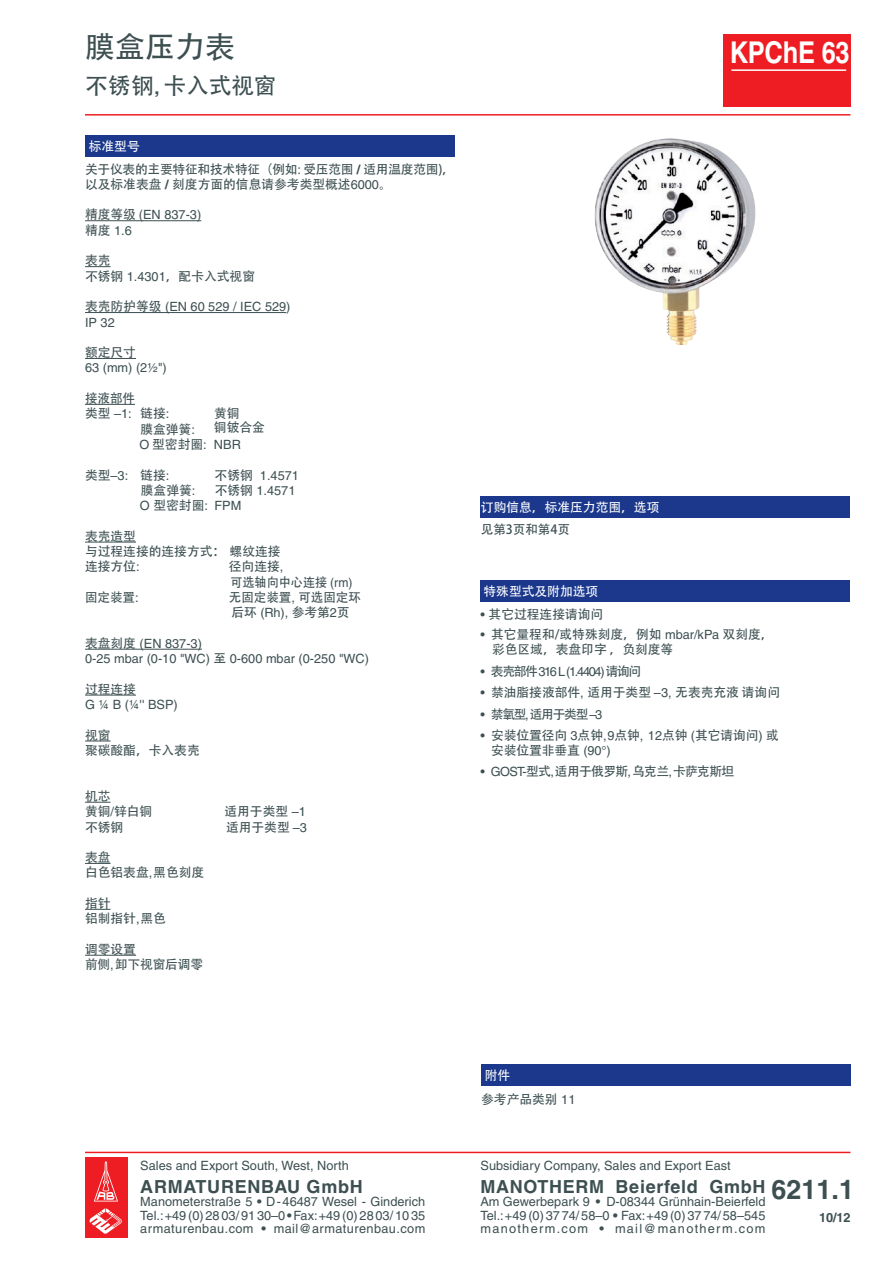
<style>
.page{position:relative;width:893px;height:1263px;background:#fff}
.page>*{position:absolute;margin:0;border:0;box-sizing:border-box;transform-origin:0 0}
.t1{font:700 30px "Helvetica";letter-spacing:-.01em;color:#fff;scale:.85 1}
.t2{font:30px "Adobe Heiti Std";color:#3d4f51}
.t3{font:700 27px "Helvetica";color:#3d4f51}
.t4{font:22.5px "Adobe Heiti Std";color:#3d4f51}
.t5{font:700 18px "Helvetica";letter-spacing:.04em;color:#3d4f51}
.t6{font:12.75px/15.3px "Helvetica";color:#3d4f51}
.t7{font:12.75px/15.3px "Adobe Heiti Std";color:#3d4f51}
.t8{font:12.75px/22.8px "Adobe Heiti Std";letter-spacing:-.02em;color:#3d4f51}
.t9{font:12.75px "Adobe Heiti Std";letter-spacing:-.05em;color:#3d4f51}
.t10{font:12.75px "Adobe Heiti Std";color:#fff}
.t11{font:12.75px "Adobe Heiti Std";letter-spacing:-.1em;color:#3d4f51}
.t12{font:700 12.75px "Helvetica";color:#3d4f51}
.s1{font-family:"Helvetica";font-weight:700;font-size:18px}
.s2{color:#fff}
.s3{font-family:"Helvetica"}
.s4{font-family:"Helvetica";font-weight:700}
.s5{font-family:"Adobe Heiti Std"}
.s6{font-weight:700}
.s7{font-size:6px;color:#fff}
</style>
<div class="page">
<div style="left:85px;top:135px;width:370px;height:21px;background:#1b388c"></div>
<hr style="left:85px;top:220px;width:116px;height:1px;background:#3d4f51">
<svg style="left:85px;top:266px;width:26px;height:1px"></svg>
<hr style="left:85px;top:312px;width:201px;height:1px;background:#3d4f51">
<hr style="left:85px;top:358px;width:51px;height:1px;background:#3d4f51">
<hr style="left:85px;top:404px;width:50px;height:1px;background:#3d4f51">
<hr style="left:85px;top:542px;width:51px;height:1px;background:#3d4f51">
<hr style="left:85px;top:649px;width:117px;height:1px;background:#3d4f51">
<hr style="left:85px;top:695px;width:51px;height:1px;background:#3d4f51">
<svg style="left:85px;top:741px;width:26px;height:1px"></svg>
<svg style="left:85px;top:802px;width:26px;height:1px"></svg>
<svg style="left:85px;top:863px;width:26px;height:1px"></svg>
<svg style="left:85px;top:909px;width:26px;height:1px"></svg>
<hr style="left:85px;top:955px;width:51px;height:1px;background:#3d4f51">
<hr style="left:85px;top:1152px;width:765px;height:1px;background:#ee1d23">
<hr style="left:85px;top:114px;width:765px;height:2px;background:#ee1d23">
<div style="left:723px;top:34px;width:127px;height:72px;background:#ee1d23"></div>
<div style="left:85px;top:1201px;width:43px;height:36px;background:#ee1d23"></div>
<svg style="left:89px;top:1208px;width:33px;height:26px"></svg>
<div style="left:85px;top:1157px;width:43px;height:47px;background:#ee1d23"></div>
<svg style="left:94px;top:1161px;width:24px;height:40px"></svg>
<div style="left:480px;top:580px;width:370px;height:22px;background:#1b388c"></div>
<hr style="left:731px;top:69px;width:115px;height:2px;background:#fff">
<div style="left:480px;top:496px;width:370px;height:22px;background:#1b388c"></div>
<div style="left:481px;top:1064px;width:370px;height:22px;background:#1b388c"></div>
<img style="left:594px;top:138px;width:162px;height:207px">
<h1 class="t2" style="left:85px;top:29px;width:151px">膜盒压力表</h1>
<h1 class="t1" style="left:730px;top:34px;width:143px">KPChE 63</h1>
<h3 class="t4" style="left:85px;top:72px;width:193px">不锈钢<span class="s1">,</span> 卡入式视窗</h3>
<p class="t8" style="left:85px;top:135px;width:371px"><span class="s2">标准型号<br></span>关于仪表的主要特征和技术特征（例如<span class="s3">:</span> 受压范围 <span class="s4">/</span> 适用温度范围)，</p>
<p class="t7" style="left:85px;top:177px;width:308px">以及标准表盘 <span class="s4">/</span> 刻度方面的信息请参考类型概述<span class="s3">6000</span>。</p>
<p class="t6" style="left:85px;top:207px;width:118px"><span class="s5">精度等级</span> (EN 837-3)<span class="s5">精度</span> 1.6</p>
<p class="t7" style="left:85px;top:253px;width:172px">表壳<br>不锈钢 <span class="s3">1.4301</span>，配卡入式视窗</p>
<p class="t6" style="left:85px;top:299px;width:207px"><span class="s5">表壳防护等级</span> (EN 60 529 / IEC 529)<br>IP 32</p>
<p class="t7" style="left:85px;top:345px;width:52px">额定尺寸</p>
<p class="t6" style="left:85px;top:360px;width:83px">63 (mm) (2½")</p>
<p class="t7" style="left:85px;top:391px;width:86px">接液部件<br>类型 <span class="s3">–1:</span> 链接<span class="s3">:</span></p>
<p class="t7" style="left:214px;top:406px;width:27px">黄铜</p>
<p class="t7" style="left:140px;top:422px;width:56px">膜盒弹簧<span class="s3">:</span></p>
<p class="t7" style="left:214px;top:420px;width:52px">铜铍合金</p>
<p class="t6" style="left:139px;top:437px;width:103px">O <span class="s5">型密封圈</span>: NBR</p>
<p class="t7" style="left:85px;top:468px;width:86px">类型<span class="s3">–3:</span> 链接<span class="s3">:</span></p>
<p class="t6" style="left:215px;top:467px;width:86px"><span class="s5">不锈钢</span> 1.4571</p>
<p class="t7" style="left:141px;top:483px;width:56px">膜盒弹簧<span class="s3">:</span></p>
<p class="t6" style="left:140px;top:483px;width:157px;text-indent:75px"><span class="s5">不锈钢</span> 1.4571<br>O <span class="s5">型密封圈</span>: FPM</p>
<p class="t7" style="left:85px;top:529px;width:197px">表壳造型<br>与过程连接的连接方式：螺纹连接连接方位<span class="s3">:</span></p>
<p class="t7" style="left:229px;top:559px;width:125px">径向连接<span class="s3">,<br></span>可选轴向中心连接 <span class="s3">(rm)</span></p>
<p class="t7" style="left:85px;top:590px;width:55px">固定装置<span class="s3">:</span></p>
<p class="t7" style="left:229px;top:590px;width:134px">无固定装置<span class="s3">,</span> 可选固定环后环 <span class="s3">(Rh),</span> 参考第<span class="s3">2</span>页</p>
<p class="t6" style="left:85px;top:636px;width:285px"><span class="s5">表盘刻度</span> (EN 837-3)<br>0-25 mbar (0-10 "WC) <span class="s5">至</span> 0-600 mbar (0-250 "WC)</p>
<p class="t7" style="left:85px;top:682px;width:52px">过程连接</p>
<p class="t6" style="left:85px;top:697px;width:94px">G ¼ B (¼'' BSP)</p>
<p class="t7" style="left:85px;top:728px;width:116px">视窗<br>聚碳酸酯，卡入表壳</p>
<p class="t7" style="left:85px;top:789px;width:69px">机芯<br>黄铜<span class="s3">/</span>锌白铜</p>
<p class="t7" style="left:224px;top:804px;width:83px">适用于类型 <span class="s3">–1</span></p>
<p class="t7" style="left:85px;top:819px;width:40px">不锈钢</p>
<p class="t7" style="left:226px;top:819px;width:82px">适用于类型 <span class="s3">–3</span></p>
<p class="t7" style="left:85px;top:850px;width:121px">表盘<br>白色铝表盘<span class="s3">,</span> 黑色刻度</p>
<p class="t7" style="left:85px;top:896px;width:83px">指针<br>铝制指针<span class="s3">,</span> 黑色</p>
<p class="t7" style="left:85px;top:942px;width:120px">调零设置<br>前侧<span class="s3">,</span> 卸下视窗后调零</p>
<p class="t10" style="left:481px;top:499px;width:180px">订购信息，标准压力范围，选项</p>
<p class="t7" style="left:481px;top:522px;width:91px">见第3页和第4页</p>
<p class="t10" style="left:483px;top:584px;width:116px">特殊型式及附加选项</p>
<p class="t7" style="left:481px;top:607px;width:124px"><span class="s3">•</span> 其它过程连接请询问</p>
<p class="t7" style="left:492px;top:627px;width:283px;text-indent:-11px"><span class="s3">•</span> 其它量程和/或特殊刻度，例如 <span class="s3">mbar/kPa</span> 双刻度，彩色区域，表盘印字 ，负刻度等</p>
<p class="t6" style="left:481px;top:663px;width:162px">• <span class="s5">表壳部件</span> 316 L (1.4404) <span class="s5">请询问</span></p>
<p class="t7" style="left:481px;top:685px;width:301px"><span class="s3">•</span> 禁油脂接液部件<span class="s3">,</span> 适用于类型 <span class="s3">–3,</span> 无表壳充液 请询问</p>
<p class="t11" style="left:481px;top:706px;width:123px"><span class="s3">•</span> 禁氧型<span class="s3">,</span> 适用于类型 <span class="s3">–3</span></p>
<p class="t7" style="left:491px;top:728px;width:289px;text-indent:-10px"><span class="s3">•</span> 安装位置径向 <span class="s3">3</span>点钟<span class="s3">, 9</span>点钟<span class="s3">, 12</span>点钟 <span class="s3">(</span>其它请询问<span class="s3">)</span> 或安装位置非垂直 <span class="s3">(90°)</span></p>
<p class="t9" style="left:480px;top:764px;width:255px"><span class="s3">• GOST-</span>型式<span class="s3">,</span> 适用于俄罗斯<span class="s3">,</span> 乌克兰<span class="s3">,</span> 卡萨克斯坦</p>
<p class="t6" style="left:140px;top:1157px;width:210px">Sales and Export South, West, North</p>
<h3 class="t5" style="left:140px;top:1175px;width:224px">ARMATURENBAU GmbH</h3>
<p class="t6" style="left:140px;top:1195px;width:286px;line-height:13.5px;text-align:justify">Manometerstraße 5 <span class="s6">•</span> D-46487 Wesel - Ginderich Tel.: +49 (0) 28 03/ 91 30–0 <span class="s6">•</span> Fax: +49 (0) 28 03/ 10 35 armaturenbau.com <span class="s6">•</span> mail@armaturenbau.com</p>
<p class="t7" style="left:481px;top:1063px;width:96px;line-height:24.5px"><span class="s2">附件<br></span>参考产品类别 <span class="s3">11</span></p>
<p class="t6" style="left:480px;top:1157px;width:252px">Subsidiary Company, Sales and Export East</p>
<h3 class="t5" style="left:480px;top:1175px;width:286px">MANOTHERM Beierfeld GmbH</h3>
<p class="t6" style="left:480px;top:1195px;width:286px;line-height:13.5px;text-align:justify">Am Gewerbepark 9 <span class="s6">•</span> D-08344 Grünhain-Beierfeld Tel.: +49 (0) 37 74/ 58–0 <span class="s6">•</span> Fax: +49 (0) 37 74/ 58–545 manotherm.com <span class="s6">•</span> mail@manotherm.com</p>
<h2 class="t3" style="left:771px;top:1172px;width:84px">6211.1</h2>
<p class="t12" style="left:813px;top:1209px;width:39px"><span class="s7">00</span>10/12</p>
</div>
